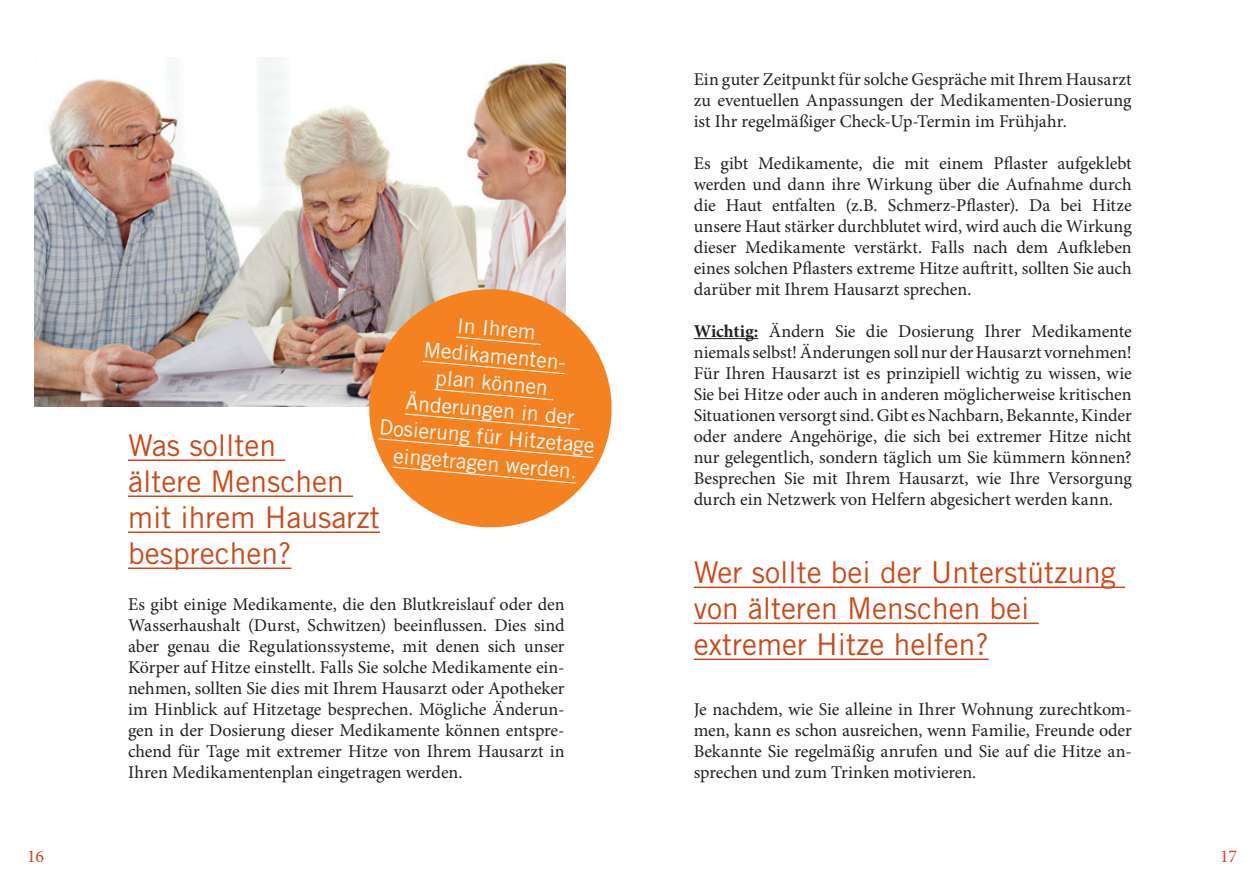
<style>
.page{position:relative;width:1259px;height:893px;background:#fff}
.page>*{position:absolute;margin:0;border:0;box-sizing:border-box;transform-origin:0 0}
.t1{font:30px/36px "Trade Gothic";color:#cc491a}
.t2{font:21px/27px "Trade Gothic";color:#fff;text-align:center}
.t3{font:18px/21px "Minion Pro";letter-spacing:-.005em;color:#231f20;text-align:justify}
.t4{font:18px "Minion Pro";color:#cc491a}
.s1{font-weight:700}
</style>
<div class="page">
<hr style="left:128px;top:459px;width:157px;height:2px;background:#cc491a">
<hr style="left:128px;top:495px;width:225px;height:2px;background:#cc491a">
<hr style="left:128px;top:531px;width:252px;height:2px;background:#cc491a">
<hr style="left:128px;top:567px;width:163px;height:2px;background:#cc491a">
<hr style="left:693px;top:338px;width:65px;height:1px;background:#231f20">
<hr style="left:693px;top:587px;width:432px;height:1px;background:#cc491a">
<hr style="left:693px;top:623px;width:345px;height:1px;background:#cc491a">
<hr style="left:693px;top:659px;width:295px;height:1px;background:#cc491a">
<img style="left:34px;top:57px;width:532px;height:350px">
<svg style="left:364px;top:284px;width:248px;height:249px;fill:#f58220"></svg>
<svg style="left:455px;top:336px;width:87px;height:10px"></svg>
<svg style="left:422px;top:360px;width:144px;height:15px;background:#f58a2f"></svg>
<svg style="left:433px;top:388px;width:121px;height:13px;background:#f58b31"></svg>
<svg style="left:403px;top:413px;width:178px;height:17px;background:#f5892d"></svg>
<svg style="left:377px;top:438px;width:217px;height:21px;background:#f5882b"></svg>
<svg style="left:391px;top:466px;width:186px;height:18px;background:#f58a2e"></svg>
<p class="t2" style="left:390px;top:305px;width:220px;rotate:5deg">In Ihrem<br>Medikamenten-<br>plan können<br>Änderungen in der<br>Dosierung fürHitzetage eingetragen werden.</p>
<h1 class="t1" style="left:128px;top:427px;width:253px">Was sollten<br>ältere Menschen mit ihrem Hausarzt besprechen?</h1>
<p class="t3" style="left:128px;top:594px;width:438px">Es gibt einige Medikamente, die den Blutkreislauf oder den Wasserhaushalt (Durst, Schwitzen) beeinflussen. Dies sind aber genau die Regulationssysteme, mit denen sich unser Körper auf Hitze einstellt. Falls Sie solche Medikamente ein&shy;nehmen, sollten Sie dies mit Ihrem Hausarzt oder Apotheker im Hinblick auf Hitzetage besprechen. Mögliche Änderun&shy;gen in der Dosierung dieser Medikamente können entspre&shy;chend für Tage mit extremer Hitze von Ihrem Hausarzt in Ihren Medikamentenplan eingetragen werden.</p>
<p class="t3" style="left:693px;top:69px;width:439px">Ein guter Zeitpunkt für solche Gespräche mit Ihrem Hausarzt zu eventuellen Anpassungen der Medikamenten-Dosierung ist Ihr regelmäßiger Check-Up-Termin im Frühjahr.</p>
<p class="t3" style="left:693px;top:153px;width:439px">Es gibt Medikamente, die mit einem Pflaster aufgeklebt werden und dann ihre Wirkung über die Aufnahme durch die Haut entfalten (z.B. Schmerz-Pflaster). Da bei Hitze unsere Haut stärker durchblutet wird, wird auch die Wirkung dieser Medikamente verstärkt. Falls nach dem Aufkleben eines solchen Pflasters extreme Hitze auftritt, sollten Sie auch darüber mit Ihrem Hausarzt sprechen.</p>
<p class="t3" style="left:693px;top:321px;width:439px"><span class="s1">Wichtig:</span> Ändern Sie die Dosierung Ihrer Medikamente niemals selbst! Änderungen soll nur der Hausarzt vornehmen!<br>Für Ihren Hausarzt ist es prinzipiell wichtig zu wissen, wie Sie bei Hitze oder auch in anderen möglicherweise kritischen Situationen versorgt sind. Gibt es Nachbarn, Bekannte, Kinder oder andere Angehörige, die sich bei extremer Hitze nicht nur gelegentlich, sondern täglich um Sie kümmern können?<br>Besprechen Sie mit Ihrem Hausarzt, wie Ihre Versorgung durch ein Netzwerk von Helfern abgesichert werden kann.</p>
<h1 class="t1" style="left:693px;top:554px;width:424px">Wer sollte bei der Unterstützung von älteren Menschen bei extremer H itze helfen?</h1>
<p class="t3" style="left:693px;top:699px;width:439px">Je nachdem, wie Sie alleine in Ihrer Wohnung zurechtkom&shy;men, kann es schon ausreichen, wenn Familie, Freunde oder Bekannte Sie regelmäßig anrufen und Sie auf die Hitze an&shy;sprechen und zum Trinken motivieren.</p>
<p class="t4" style="left:27px;top:844px;width:19px">16</p>
<p class="t4" style="left:1220px;top:844px;width:19px">17</p>
</div>
